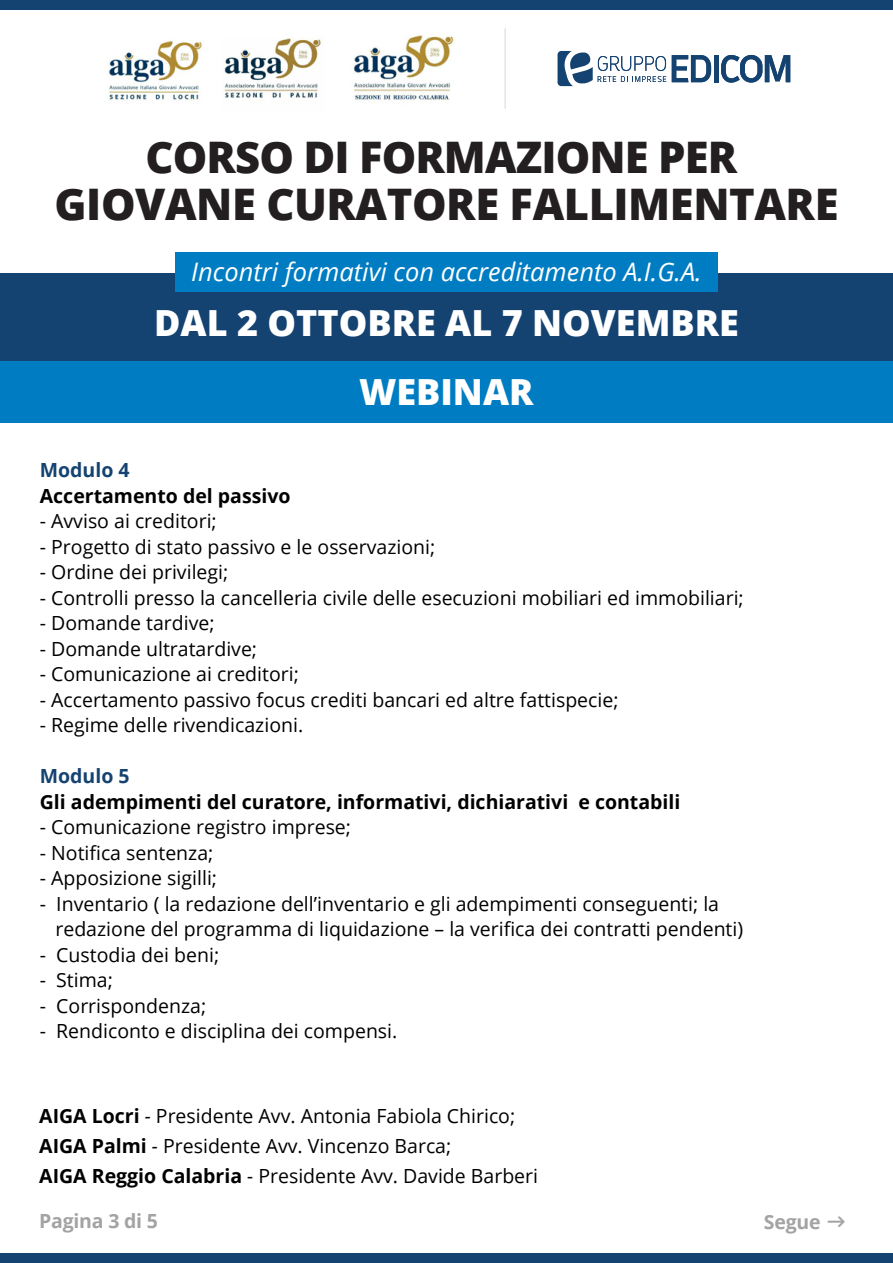
<style>
.page{position:relative;width:893px;height:1263px;background:#fff}
.page>*{position:absolute;margin:0;border:0;box-sizing:border-box;transform-origin:0 0}
.t1{font:800 43.5px/47.2px "Open Sans";letter-spacing:-.01em;color:#231f20;text-align:center}
.t2{font:800 36px "Open Sans";color:#fff}
.t3{font:italic 25.5px "Open Sans";color:#fff}
.t4{font:19.5px/30px "Open Sans";color:#000}
.t5{font:700 19.5px "Open Sans";color:#000}
.t6{font:700 19.5px "Open Sans";letter-spacing:-.01em;color:#a3a3a3}
.t7{font:700 19.5px "Open Sans";color:#154371}
.s1{color:#fff}
.s2{font-weight:700}
.s3{font-style:italic}
</style>
<div class="page">
<div style="left:0;top:273px;width:893px;height:88px;background:#154371"></div>
<div style="left:0;top:1253px;width:893px;height:10px;background:#154371"></div>
<div style="left:0;top:0;width:893px;height:10px;background:#154371"></div>
<div style="left:0;top:361px;width:893px;height:62px;background:#007dc2"></div>
<div style="left:175px;top:252px;width:542px;height:39px;background:#007dc2"></div>
<svg style="left:672px;top:55px;width:39px;height:27px"></svg>
<hr style="left:714px;top:55px;width:4px;height:27px;background:#154371">
<svg style="left:721px;top:55px;width:69px;height:28px"></svg>
<svg style="left:557px;top:51px;width:109px;height:35px"></svg>
<hr style="left:505px;top:28px;width:1px;height:81px;background:#d8d8d8">
<img style="left:109px;top:35px;width:346px;height:66px">
<h1 class="t1" style="left:55px;top:131px;width:785px">CORSO DI FORMAZIONE PER<br>GIOVANE CURATORE FALLIMENTARE</h1>
<h3 class="t3" style="left:191px;top:254px;width:512px">Incontri formativi con accreditamento A.I.G.A.</h3>
<h2 class="t2" style="left:154px;top:296px;width:586px">DAL 2 OTTOBRE AL 7 NOVEMBRE</h2>
<h2 class="t2" style="left:359px;top:364px;width:176px">WEBINAR</h2>
<p class="t7" style="left:40px;top:456px;width:91px">Modulo 4</p>
<p class="t5" style="left:40px;top:482px;width:252px">Accertamento del passivo</p>
<p class="t4" style="left:40px;top:506px;width:178px">- Avviso ai creditori;</p>
<p class="t4" style="left:40px;top:531px;width:397px">- Progetto di stato passivo e le osservazioni;</p>
<p class="t4" style="left:40px;top:557px;width:190px">- Ordine dei privilegi;</p>
<p class="t4" style="left:40px;top:582px;width:705px">- Controlli presso la cancelleria civile delle esecuzioni mobiliari ed immobiliari;</p>
<p class="t4" style="left:40px;top:608px;width:176px">- Domande tardive;</p>
<p class="t4" style="left:40px;top:633px;width:219px">- Domande ultratardive;</p>
<p class="t4" style="left:40px;top:659px;width:261px">- Comunicazione ai creditori;</p>
<p class="t4" style="left:40px;top:684px;width:580px">- Accertamento passivo focus crediti bancari ed altre fattispecie;</p>
<p class="t4" style="left:40px;top:710px;width:265px">- Regime delle rivendicazioni.</p>
<p class="t7" style="left:40px;top:762px;width:91px">Modulo 5</p>
<p class="t5" style="left:40px;top:788px;width:642px">Gli adempimenti del curatore, informativi, dichiarativi e contabili</p>
<p class="t4" style="left:40px;top:812px;width:313px">- Comunicazione registro imprese;</p>
<p class="t4" style="left:40px;top:837px;width:175px">- Notifica sentenza;</p>
<p class="t4" style="left:40px;top:863px;width:179px">- Apposizione sigilli;</p>
<p class="t4" style="left:40px;top:890px;width:705px;line-height:25.5px">- Inventario ( la redazione dell’inventario e gli adempimenti conseguenti; la <span class="s1">ii ig</span>redazione del programma di liquidazione – la verifica dei contratti pendenti)</p>
<p class="t4" style="left:40px;top:939px;width:181px">- Custodia dei beni;</p>
<p class="t4" style="left:40px;top:965px;width:75px">- Stima;</p>
<p class="t4" style="left:40px;top:990px;width:168px">- Corrispondenza;</p>
<p class="t4" style="left:40px;top:1016px;width:359px">- Rendiconto e disciplina dei compensi.</p>
<p class="t4" style="left:39px;top:1100px;width:500px"><span class="s2">AIGA Locri</span> <span class="s3">-</span> Presidente Avv. Antonia Fabiola Chirico;<br><span class="s2">AIGA Palmi</span> <span class="s3">-</span> Presidente Avv. Vincenzo Barca;<br><span class="s2">AIGA Reggio Calabria</span> <span class="s3">-</span> Presidente Avv. Davide Barberi</p>
<p class="t6" style="left:39px;top:1207px;width:121px">Pagina 3 di 5</p>
<p class="t6" style="left:764px;top:1208px;width:58px">Segue</p>
</div>
